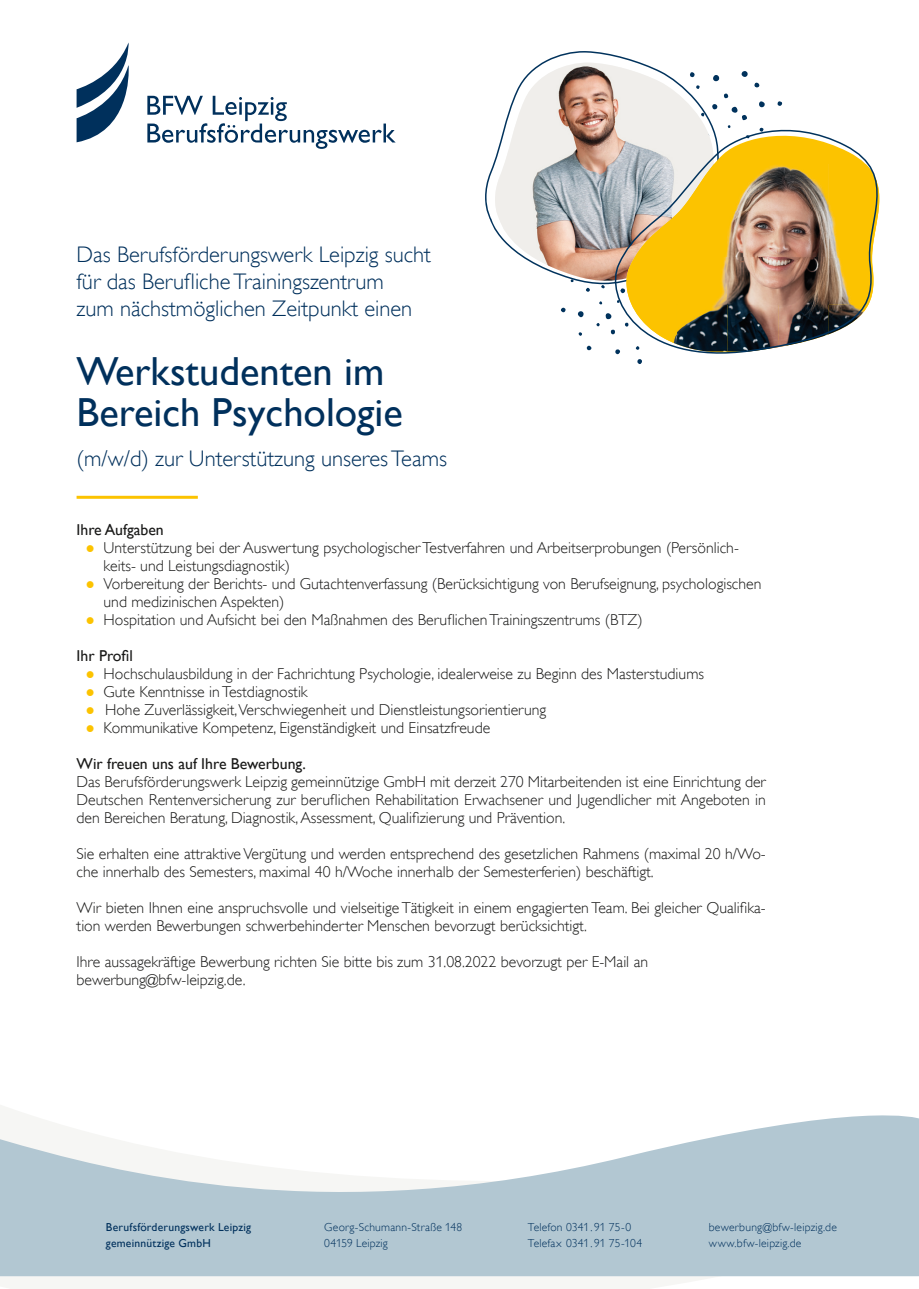
<style>
.page{position:relative;width:919px;height:1289px;background:#fff}
.page>*{position:absolute;margin:0;border:0;box-sizing:border-box;transform-origin:0 0}
.t1{font:40.5px/40.5px "Gill Sans Alt One WGL";color:#00305c}
.t2{font:22.5px/27px "Gill Sans Alt One WGL Light";color:#00305c}
.t3{font:15.75px/18px "Gill Sans Alt One WGL Light";color:#191918}
.t4{font:15.75px "Gill Sans Alt One WGL";color:#191918}
.t5{font:11.55px/16.5px "Gill Sans Alt One WGL Light";letter-spacing:.02em;color:#00305c}
.t6{font:11.55px/16.5px "Gill Sans Alt One WGL";letter-spacing:.02em;color:#00305c}
.s1{color:#fcc300}
</style>
<div class="page">
<svg style="left:0;top:1276px;width:918px;height:12px;fill:#f6f6f4"></svg>
<svg style="left:0;top:1105px;width:918px;height:171px;fill:#b2c7d2"></svg>
<svg style="left:586px;top:346px;width:5px;height:4px"></svg>
<svg style="left:578px;top:311px;width:5px;height:6px"></svg>
<svg style="left:578px;top:332px;width:4px;height:4px"></svg>
<svg style="left:561px;top:307px;width:4px;height:5px"></svg>
<svg style="left:741px;top:71px;width:6px;height:6px"></svg>
<svg style="left:759px;top:101px;width:6px;height:7px"></svg>
<svg style="left:754px;top:82px;width:5px;height:6px"></svg>
<svg style="left:777px;top:101px;width:5px;height:5px"></svg>
<svg style="left:724px;top:93px;width:4px;height:5px"></svg>
<svg style="left:731px;top:106px;width:16px;height:11px"></svg>
<svg style="left:485px;top:51px;width:233px;height:233px"></svg>
<img style="left:604px;top:117px;width:276px;height:247px">
<hr style="left:77px;top:496px;width:121px;height:3px;background:#fcc300">
<svg style="left:77px;top:43px;width:52px;height:99px"></svg>
<svg style="left:147px;top:96px;width:248px;height:53px"></svg>
<h2 class="t2" style="left:77px;top:241px;width:356px">Das Berufsförderungswerk Leipzig sucht für das Berufliche Trainingszentrum<br>zum nächstmöglichen Zeitpunkt einen</h2>
<h1 class="t1" style="left:77px;top:351px;width:328px">Werkstudenten im<br>Bereich Psychologie</h1>
<h2 class="t2" style="left:77px;top:445px;width:372px">(m/w/d) zur Unterstützung unseres Teams</h2>
<p class="t4" style="left:77px;top:519px;width:89px">Ihre Aufgaben</p>
<p class="t3" style="left:104px;top:539px;width:636px;text-indent:-18px"><span class="s1">●</span> Unterstützung bei der Auswertung psychologischer Testverfahren und Arbeitserprobungen (Persönlich&shy;keits- und Leistungsdiagnostik)</p>
<p class="t3" style="left:104px;top:575px;width:659px;text-indent:-18px"><span class="s1">●</span> Vorbereitung der Berichts- und Gutachtenverfassung (Berücksichtigung von Berufseignung, psychologischen und medizinischen Aspekten)</p>
<p class="t3" style="left:86px;top:611px;width:558px"><span class="s1">●</span> Hospitation und Aufsicht bei den Maßnahmen des Beruflichen Trainingszentrums (BTZ)</p>
<p class="t4" style="left:77px;top:645px;width:58px">Ihr Profil</p>
<p class="t3" style="left:86px;top:665px;width:620px"><span class="s1">●</span> Hochschulausbildung in der Fachrichtung Psychologie, idealerweise zu Beginn des Masterstudiums</p>
<p class="t3" style="left:86px;top:683px;width:224px"><span class="s1">●</span> Gute Kenntnisse in Testdiagnostik</p>
<p class="t3" style="left:86px;top:701px;width:462px"><span class="s1">●</span> Hohe Zuverlässigkeit,Verschwiegenheit und Dienstleistungsorientierung</p>
<p class="t3" style="left:86px;top:719px;width:406px"><span class="s1">●</span> Kommunikative Kompetenz, Eigenständigkeit und Einsatzfreude</p>
<p class="t4" style="left:77px;top:753px;width:231px">Wir freuen uns auf Ihre Bewerbung.</p>
<p class="t3" style="left:77px;top:773px;width:690px;text-align:justify">Das Berufsförderungswerk Leipzig gemeinnützige GmbH mit derzeit 270 Mitarbeitenden ist eine Einrichtung der Deutschen Rentenversicherung zur beruflichen Rehabilitation Erwachsener und Jugendlicher mit Angeboten in den Bereichen Beratung, Diagnostik, Assessment, Qualifizierung und Prävention.</p>
<p class="t3" style="left:77px;top:845px;width:690px">Sie erhalten eine attraktive Vergütung und werden entsprechend des gesetzlichen Rahmens (maximal 20 h/Wo&shy;che innerhalb des Semesters, maximal 40 h/Woche innerhalb der Semesterferien) beschäftigt.</p>
<p class="t3" style="left:77px;top:899px;width:690px">Wir bieten Ihnen eine anspruchsvolle und vielseitige Tätigkeit in einem engagierten Team. Bei gleicher Qualifika&shy;tion werden Bewerbungen schwerbehinderter Menschen bevorzugt berücksichtigt.</p>
<p class="t3" style="left:77px;top:953px;width:573px">Ihre aussagekräftige Bewerbung richten Sie bitte bis zum 31.08.2022 bevorzugt per E-Mail an bewerbung@bfw-leipzig.de.</p>
<p class="t6" style="left:106px;top:1218px;width:146px">Berufsförderungswerk Leipzig gemeinnützige GmbH</p>
<p class="t5" style="left:324px;top:1218px;width:140px">Georg-Schumann-Straße 148<br>04159 Leipzig</p>
<p class="t5" style="left:527px;top:1218px;width:116px">Telefon 0341 . 91 75-0<br>Telefax 0341 . 91 75-104</p>
<p class="t5" style="left:708px;top:1218px;width:130px">bewerbung@bfw-leipzig.de www.bfw-leipzig.de</p>
</div>
